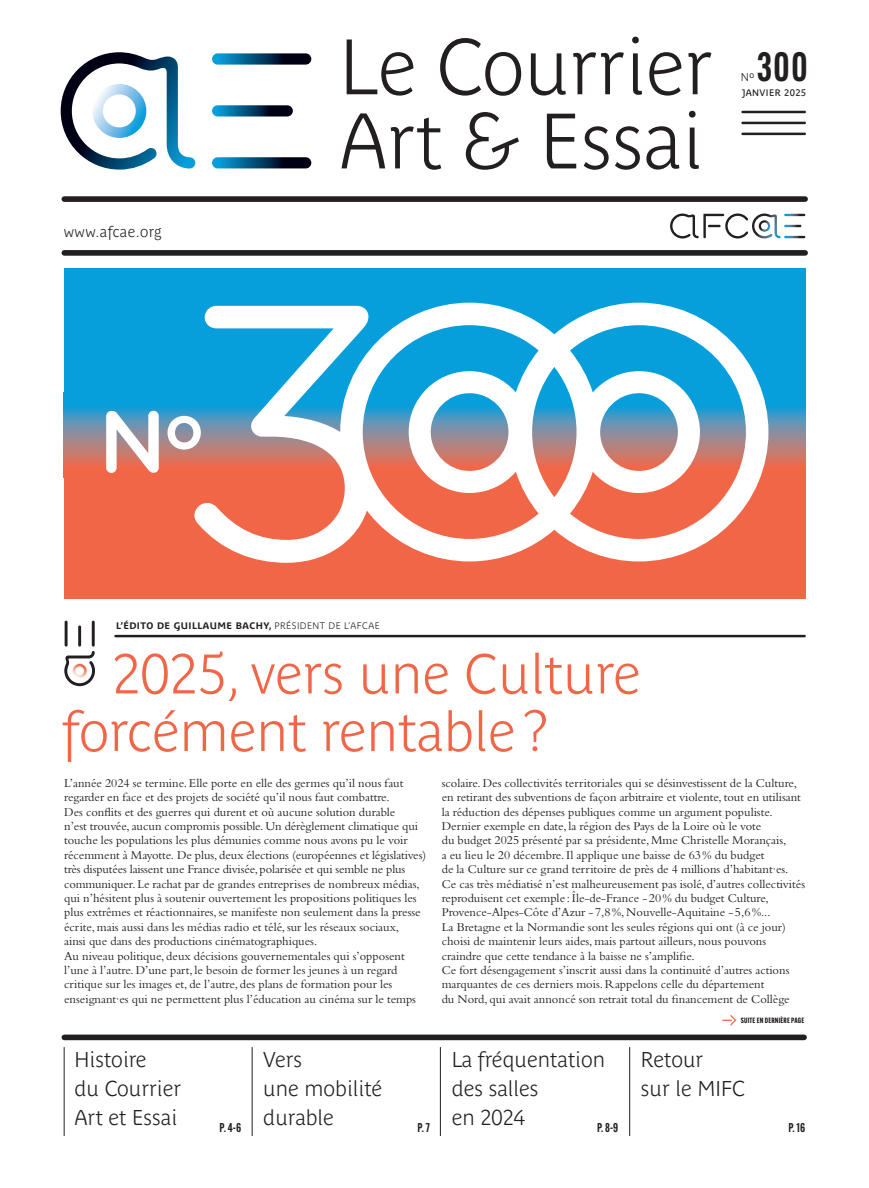
<style>
.page{position:relative;width:869px;height:1188px;background:#fff}
.page>*{position:absolute;margin:0;border:0;box-sizing:border-box;transform-origin:0 0}
.t1{font:81.75px "Gotham Rounded";color:#fff}
.t2{font:700 77.5px/74.1px "Parisine Plus Pro Clair";letter-spacing:-.005em;color:#231f20}
.t3{font:700 55px/57.5px "Parisine Plus Pro Clair";letter-spacing:-.005em;color:#f26648}
.t4{font:600 40px "Alternate Gothic Cond ATF";color:#231f20}
.t5{font:700 21.25px/28.8px "Parisine Plus Pro Clair";color:#231f20}
.t6{font:700 15px "Parisine Plus Pro Clair";letter-spacing:.025em;color:#231f20}
.t7{font:12.5px/14.4px "Bembo Std";color:#231f20}
.t8{font:600 12.5px "Alternate Gothic Cond ATF";color:#231f20}
.t9{font:700 11.25px "Parisine Plus Pro Clair";color:#231f20}
.t10{font:700 9.38px "Parisine Plus Pro";letter-spacing:.05em;color:#231f20}
.t11{font:9.38px "Parisine Plus Pro";letter-spacing:.04em;color:#231f20}
.t12{font:700 7.5px "Alternate Gothic Cond ATF";letter-spacing:.025em;color:#231f20}
.s1{font-family:"Parisine Plus Pro Clair"}
</style>
<div class="page">
<hr style="left:64px;top:1046px;width:1px;height:89px;background:#231f20">
<hr style="left:440px;top:1046px;width:1px;height:89px;background:#231f20">
<hr style="left:252px;top:1046px;width:1px;height:89px;background:#231f20">
<hr style="left:629px;top:1046px;width:1px;height:89px;background:#231f20">
<div style="left:64px;top:196px;width:740px;height:6px;background:#231f20"></div>
<div style="left:64px;top:250px;width:740px;height:5px;background:#231f20"></div>
<div style="left:64px;top:1034px;width:739px;height:5px;background:#231f20"></div>
<hr style="left:742px;top:111px;width:62px;height:2px;background:#231f20">
<hr style="left:742px;top:122px;width:62px;height:2px;background:#231f20">
<hr style="left:742px;top:133px;width:62px;height:2px;background:#231f20">
<svg style="left:61px;top:52px;width:134px;height:117px"></svg>
<svg style="left:212px;top:53px;width:99px;height:12px"></svg>
<svg style="left:212px;top:105px;width:81px;height:11px"></svg>
<svg style="left:212px;top:157px;width:99px;height:11px"></svg>
<svg style="left:722px;top:1015px;width:14px;height:10px"></svg>
<div style="left:64px;top:268px;width:741px;height:331px;background:#f26648"></div>
<div style="left:64px;top:268px;width:741px;height:165px;background:#069edb"></div>
<svg style="left:64px;top:408px;width:741px;height:56px;background:#8c8996"></svg>
<svg style="left:340px;top:302px;width:428px;height:259px"></svg>
<svg style="left:194px;top:306px;width:176px;height:256px"></svg>
<svg style="left:104px;top:408px;width:99px;height:67px"></svg>
<hr style="left:115px;top:634px;width:689px;height:3px;background:#231f20">
<svg style="left:64px;top:651px;width:31px;height:35px"></svg>
<hr style="left:65px;top:620px;width:2px;height:26px;background:#231f20">
<hr style="left:78px;top:625px;width:3px;height:21px;background:#231f20">
<hr style="left:92px;top:620px;width:3px;height:26px;background:#231f20">
<hr style="left:783px;top:214px;width:22px;height:2px;background:#231f20">
<hr style="left:783px;top:236px;width:22px;height:2px;background:#231f20">
<svg style="left:670px;top:213px;width:131px;height:25px"></svg>
<p class="t6" style="left:64px;top:220px;width:99px">www.afcae.org</p>
<h2 class="t2" style="left:339px;top:23px;width:374px">Le Courrier<br>Art &amp; Essai</h2>
<h3 class="t4" style="left:756px;top:42px;width:52px">300</h3>
<p class="t11" style="left:741px;top:86px;width:66px">JANVIER 2025</p>
<p class="t9" style="left:740px;top:69px;width:15px">N<sup>O</sup></p>
<h1 class="t1" style="left:100px;top:385px;width:103px">N<sup>O</sup></h1>
<p class="t10" style="left:116px;top:618px;width:265px">L’ÉDITO DE GUILLAUME BACHY, <span class="s1">PRÉSIDENT DE L’AFCAE</span></p>
<h3 class="t3" style="left:62px;top:640px;width:580px;text-indent:50px">2025, vers une Culture forcément rentable?</h3>
<p class="t7" style="left:64px;top:775px;width:363px">L’année 2024 se termine. Elle porte en elle des germes qu’il nous faut regarder en face et des projets de société qu’il nous faut combattre.<br>Des conflits et des guerres qui durent et où aucune solution durable<br>n’est trouvée, aucun compromis possible. Un dérèglement climatique qui touche les populations les plus démunies comme nous avons pu le voir récemment à Mayotte. De plus, deux élections (européennes et législatives) très disputées laissent une France divisée, polarisée et qui semble ne plus communiquer. Le rachat par de grandes entreprises de nombreux médias, qui n’hésitent plus à soutenir ouvertement les propositions politiques les plus extrêmes et réactionnaires, se manifeste non seulement dans la presse écrite, mais aussi dans les médias radio et télé, sur les réseaux sociaux,<br>ainsi que dans des productions cinématographiques.<br>Au niveau politique, deux décisions gouvernementales qui s’opposent l’une à l’autre. D’une part, le besoin de former les jeunes à un regard critique sur les images et, de l’autre, des plans de formation pour les enseignant·es qui ne permettent plus l’éducation au cinéma sur le temps</p>
<p class="t7" style="left:441px;top:775px;width:365px">scolaire. Des collectivités territoriales qui se désinvestissent de la Culture, en retirant des subventions de façon arbitraire et violente, tout en utilisant la réduction des dépenses publiques comme un argument populiste.<br>Dernier exemple en date, la région des Pays de la Loire où le vote<br>du budget 2025 présenté par sa présidente, Mme Christelle Morançais,<br>a eu lieu le 20 décembre. Il applique une baisse de 63% du budget<br>de la Culture sur ce grand territoire de près de 4 millions d’habitant·es.<br>Ce cas très médiatisé n’est malheureusement pas isolé, d’autres collectivités reproduisent cet exemple : Île-de-France - 20% du budget Culture, Provence-Alpes-Côte d’Azur - 7,8%, Nouvelle-Aquitaine - 5,6%...<br>La Bretagne et la Normandie sont les seules régions qui ont (à ce jour) choisi de maintenir leurs aides, mais partout ailleurs, nous pouvons craindre que cette tendance à la baisse ne s’amplifie.<br>Ce fort désengagement s’inscrit aussi dans la continuité d’autres actions marquantes de ces derniers mois. Rappelons celle du département<br>du Nord, qui avait annoncé son retrait total du financement de Collège</p>
<h3 class="t5" style="left:74px;top:1043px;width:108px">Histoire<br>du Courrier<br>Art et Essai</h3>
<p class="t8" style="left:219px;top:1119px;width:23px">P. 4-6</p>
<h3 class="t5" style="left:263px;top:1043px;width:120px">Vers<br>une mobilité durable</h3>
<p class="t8" style="left:417px;top:1119px;width:14px">P. 7</p>
<h3 class="t5" style="left:451px;top:1043px;width:155px">La fréquentation des salles<br>en 2024</h3>
<p class="t8" style="left:596px;top:1119px;width:23px">P. 8-9</p>
<p class="t12" style="left:740px;top:1015px;width:65px">SUITE EN DERNIÈRE PAGE</p>
<h3 class="t5" style="left:640px;top:1043px;width:106px">Retour<br>sur le MIFC</h3>
<p class="t8" style="left:788px;top:1119px;width:18px">P. 16</p>
</div>
